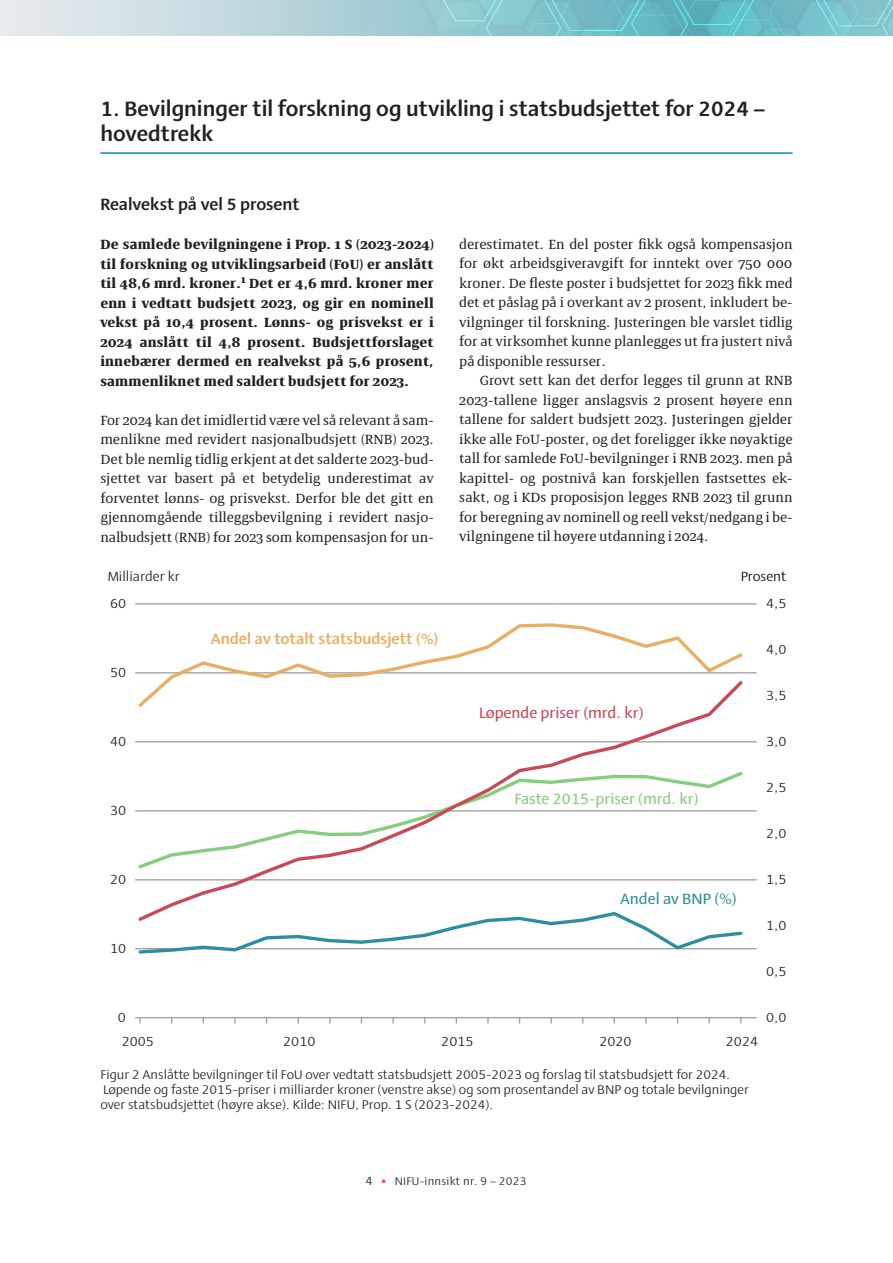
<style>
.page{position:relative;width:893px;height:1263px;background:#fff}
.page>*{position:absolute;margin:0;border:0;box-sizing:border-box;transform-origin:0 0}
.NIFU_Overskfit2bb{font:700 21px/25.2px "Ador";color:#231f20}
.NIFU_Overskrift_2{font:700 16.5px "Ador";color:#231f20}
.t1{font:15.15px "Ador Bold 2";color:#e8ae63}
.t2{font:15.15px "Ador Medium 2";color:#84ce7e}
.t3{font:15.15px "Ador Medium 2";color:#c84957}
.t4{font:15.15px "Ador Medium 2";color:#2d8e9f}
.NIFU_Normal_første{font:13.5px/19.5px "Bionik";color:#231f20;text-align:justify}
.NIFU_Normal{font:13.5px/19.5px "Bionik";color:#231f20;text-align:justify}
.NIFU_Ingress{font:700 13.5px/19.5px "Bionik";letter-spacing:.02em;color:#231f20;text-align:justify}
.t5{font:13.35px "Ador Regular 3";color:#1d1e1f}
.t6{font:13.35px "Ador Regular 3";letter-spacing:-.005em;color:#000}
.NIFU_Figur_tittel{font:12.75px/15px "Ador";color:#231f20}
.t7{font:11.25px "Ador";letter-spacing:.02em;color:#231f20}
.s1{font-size:12px}
.s2{font-family:"Calibri 2";font-size:12px;color:#ef5060}
</style>
<div class="page">
<svg style="left:0;top:0;width:364px;height:36px;background:#cadde1"></svg>
<svg style="left:364px;top:0;width:529px;height:36px;background:#7cc2cb"></svg>
<hr style="left:100px;top:152px;width:693px;height:2px;background:#0091a7">
<hr style="left:140px;top:948px;width:617px;height:1px;background:#9d9d9d">
<hr style="left:140px;top:879px;width:617px;height:1px;background:#9d9d9d">
<hr style="left:140px;top:810px;width:617px;height:1px;background:#9d9d9d">
<hr style="left:140px;top:741px;width:617px;height:1px;background:#9d9d9d">
<hr style="left:140px;top:672px;width:617px;height:1px;background:#9d9d9d">
<hr style="left:140px;top:603px;width:617px;height:1px;background:#9d9d9d">
<hr style="left:140px;top:1017px;width:617px;height:1px;background:#9d9d9d">
<svg style="left:135px;top:1017px;width:6px;height:6px"></svg>
<svg style="left:136px;top:710px;width:610px;height:200px"></svg>
<svg style="left:135px;top:623px;width:610px;height:87px"></svg>
<svg style="left:135px;top:910px;width:610px;height:44px"></svg>
<p class="NIFU_Overskfit2bb" style="left:100px;top:95px;width:666px">1. Bevilgninger til forskning og utvikling i statsbudsjettet for 2024 – hovedtrekk</p>
<p class="NIFU_Overskrift_2" style="left:100px;top:192px;width:201px">Realvekst på vel 5 prosent</p>
<p class="NIFU_Ingress" style="left:100px;top:234px;width:335px">De samlede bevilgningene i Prop. 1 S (2023-2024) til forskning og utviklingsarbeid (FoU) er anslått til 48,6 mrd. kroner.<sup>1</sup> Det er 4,6 mrd. kroner mer enn i vedtatt budsjett 2023, og gir en nominell vekst på 10,4 prosent. Lønns- og prisvekst er i 2024 anslått til 4,8 prosent. Budsjettforslaget innebærer dermed en realvekst på 5,6 prosent, sammenliknet med saldert budsjett for 2023.</p>
<p class="NIFU_Normal_første" style="left:100px;top:410px;width:335px">For 2024 kan det imidlertid være vel så relevant å sam&shy;menlikne med revidert nasjonalbudsjett (RNB) 2023.<br>Det ble nemlig tidlig erkjent at det salderte 2023-bud&shy;sjettet var basert på et betydelig underestimat av forventet lønns- og prisvekst. Derfor ble det gitt en gjennomgående tilleggsbevilgning i revidert nasjo&shy;nalbudsjett (RNB) for 2023 som kompensasjon for un-</p>
<p class="t5" style="left:108px;top:567px;width:74px">Milliarder kr</p>
<p class="t5" style="left:110px;top:594px;width:18px">60</p>
<p class="t5" style="left:110px;top:663px;width:18px">50</p>
<p class="t5" style="left:110px;top:732px;width:18px">40</p>
<p class="t5" style="left:110px;top:801px;width:18px">30</p>
<p class="t5" style="left:110px;top:870px;width:18px">20</p>
<p class="t5" style="left:110px;top:939px;width:18px">10</p>
<p class="t5" style="left:118px;top:1008px;width:10px">0</p>
<p class="t1" style="left:211px;top:628px;width:229px">Andel av totalt statsbudsjett (%)</p>
<p class="NIFU_Normal_første" style="left:459px;top:234px;width:335px">derestimatet. En del poster fikk også kompensasjon for økt arbeidsgiveravgift for inntekt over 750 000 kroner. De fleste poster i budsjettet for 2023 fikk med det et påslag på i overkant av 2 prosent, inkludert be&shy;vilgninger til forskning. Justeringen ble varslet tidlig for at virksomhet kunne planlegges ut fra justert nivå på disponible ressurser.</p>
<p class="NIFU_Normal" style="left:459px;top:371px;width:335px;text-indent:20px">Grovt sett kan det derfor legges til grunn at RNB 2023-tallene ligger anslagsvis 2 prosent høyere enn tallene for saldert budsjett 2023. Justeringen gjelder ikke alle FoU-poster, og det foreligger ikke nøyaktige tall for samlede FoU-bevilgninger i RNB 2023. men på kapittel- og postnivå kan forskjellen fastsettes ek&shy;sakt, og i KDs proposisjon legges RNB 2023 til grunn for beregning av nominell og reell vekst/nedgang i be&shy;vilgningene til høyere utdanning i 2024.</p>
<p class="t6" style="left:741px;top:567px;width:47px">Prosent</p>
<p class="t5" style="left:766px;top:594px;width:22px">4,5</p>
<p class="t5" style="left:766px;top:640px;width:22px">4,0</p>
<p class="t3" style="left:479px;top:702px;width:166px">Løpende priser (mrd. kr)</p>
<p class="t2" style="left:514px;top:787px;width:186px">Faste 2015-priser (mrd. kr)</p>
<p class="t4" style="left:620px;top:888px;width:118px">Andel av BNP (%)</p>
<p class="t5" style="left:766px;top:686px;width:22px">3,5</p>
<p class="t5" style="left:766px;top:732px;width:22px">3,0</p>
<p class="t5" style="left:766px;top:778px;width:22px">2,5</p>
<p class="t5" style="left:766px;top:824px;width:22px">2,0</p>
<p class="t5" style="left:766px;top:870px;width:22px">1,5</p>
<p class="t5" style="left:766px;top:916px;width:22px">1,0</p>
<p class="t5" style="left:766px;top:962px;width:22px">0,5</p>
<p class="t5" style="left:766px;top:1008px;width:22px">0,0</p>
<p class="t5" style="left:122px;top:1032px;width:34px">2005</p>
<p class="t5" style="left:283px;top:1032px;width:34px">2010</p>
<p class="t5" style="left:441px;top:1032px;width:34px">2015</p>
<p class="t5" style="left:599px;top:1032px;width:34px">2020</p>
<p class="t5" style="left:726px;top:1032px;width:34px">2024</p>
<p class="NIFU_Figur_tittel" style="left:100px;top:1067px;width:650px">Figur 2 Anslåtte bevilgninger til FoU over vedtatt statsbudsjett 2005-2023 og forslag til statsbudsjett for 2024.<br>Løpende og faste 2015-priser i milliarder kroner (venstre akse) og som prosentandel av BNP og totale bevilgninger over statsbudsjettet (høyre akse). Kilde: NIFU, Prop. 1 S (2023-2024).</p>
<p class="t7" style="left:366px;top:1173px;width:163px"><span class="s1">4</span> <span class="s2">•</span> NIFU-innsikt nr. 9 – 2023</p>
</div>
